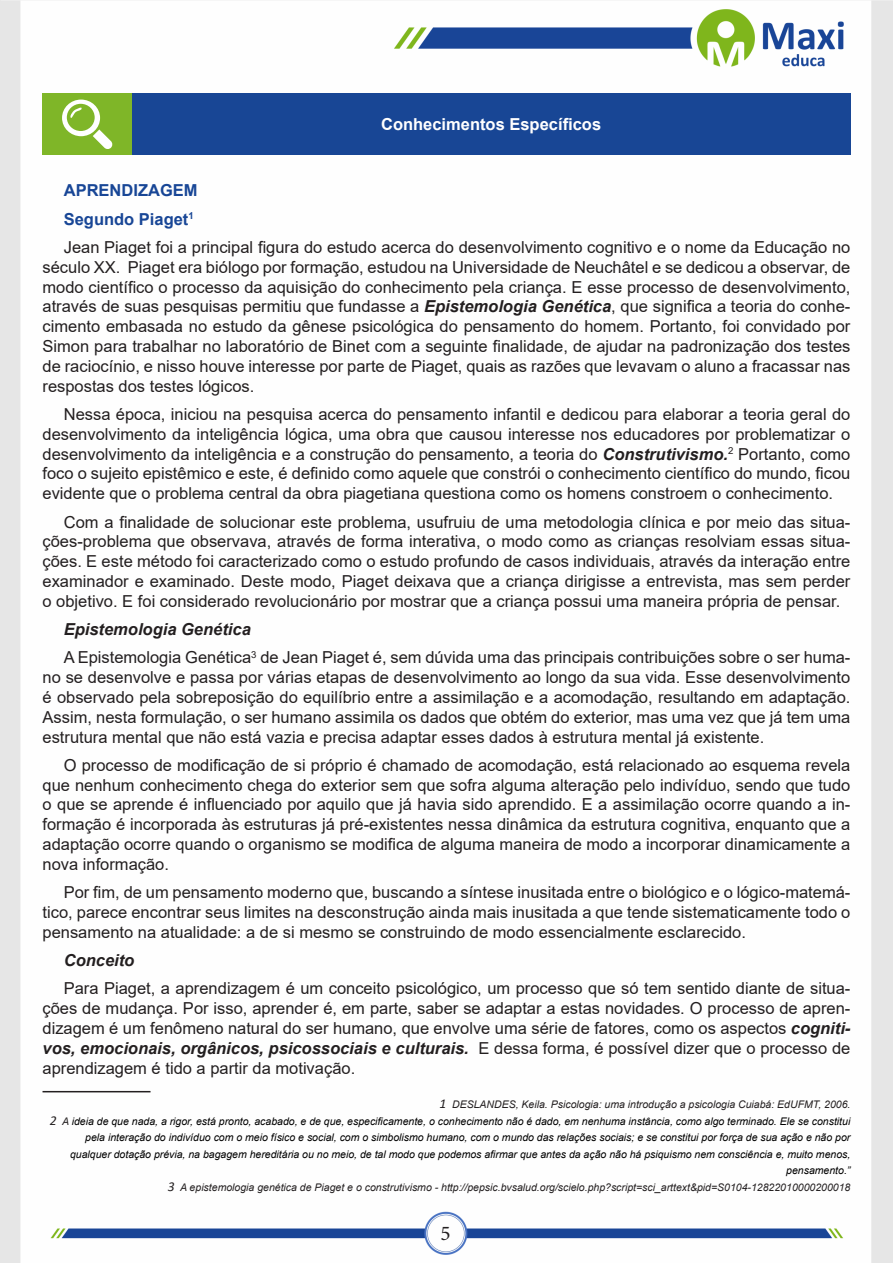
<style>
.page{position:relative;width:893px;height:1263px;background:#fff}
.page>*{position:absolute;margin:0;border:0;box-sizing:border-box;transform-origin:0 0}
.t1{font:21px "Minion Pro";color:#231f20}
.t2{font:16.5px/19.8px "Arial";color:#231f20;text-align:justify}
.t3{font:italic 700 16.5px "Arial";color:#231f20}
.TITULO_DE_ASSUNTO__C{font:700 16.5px "Arial";color:#184696}
.Titulo_de_Caixa{font:700 16.5px "Arial";color:#fff}
.FONT_REF{font:italic 10.5px/16.5px "Arial";color:#000;text-align:right}
.FONT_REF-2{font:italic 10.5px "Arial";color:#231f20}
.s1{font-weight:700;font-style:italic}
.s2{font-family:"Calibri";font-size:13.5px}
.s3{font-family:"Calibri";font-size:13.5px;color:#231f20}
.s4{color:#231f20}
</style>
<div class="page">
<img style="left:0;top:0;width:893px;height:1263px">
<div style="left:43px;top:94px;width:89px;height:61px;background:#7fb628"></div>
<div style="left:132px;top:94px;width:718px;height:61px;background:#184695"></div>
<svg style="left:62px;top:100px;width:51px;height:49px"></svg>
<hr style="left:43px;top:1091px;width:108px;height:1px;background:#231f20">
<p class="Titulo_de_Caixa" style="left:381px;top:113px;width:222px">Conhecimentos Específicos</p>
<p class="TITULO_DE_ASSUNTO__C" style="left:64px;top:179px;width:135px">APRENDIZAGEM</p>
<p class="TITULO_DE_ASSUNTO__C" style="left:64px;top:207px;width:132px">Segundo Piaget<sup>1</sup></p>
<p class="t2" style="left:43px;top:237px;width:809px;text-indent:21px">Jean Piaget foi a principal figura do estudo acerca do desenvolvimento cognitivo e o nome da Educação no século XX. Piaget era biólogo por formação, estudou na Universidade de Neuchâtel e se dedicou a observar, de modo científico o processo da aquisição do conhecimento pela criança. E esse processo de desenvolvimento, através de suas pesquisas permitiu que fundasse a <span class="s1">Epistemologia Genética</span>, que significa a teoria do conhe&shy;cimento embasada no estudo da gênese psicológica do pensamento do homem. Portanto, foi convidado por Simon para trabalhar no laboratório de Binet com a seguinte finalidade, de ajudar na padronização dos testes de raciocínio, e nisso houve interesse por parte de Piaget, quais as razões que levavam o aluno a fracassar nas respostas dos testes lógicos.</p>
<p class="t2" style="left:43px;top:404px;width:809px;text-indent:21px">Nessa época, iniciou na pesquisa acerca do pensamento infantil e dedicou para elaborar a teoria geral do desenvolvimento da inteligência lógica, uma obra que causou interesse nos educadores por problematizar o desenvolvimento da inteligência e a construção do pensamento, a teoria do <span class="s1">Construtivismo.</span><sup>2</sup> Portanto, como foco o sujeito epistêmico e este, é definido como aquele que constrói o conhecimento científico do mundo, ficou evidente que o problema central da obra piagetiana questiona como os homens constroem o conhecimento.</p>
<p class="t2" style="left:43px;top:512px;width:809px;text-indent:21px">Com a finalidade de solucionar este problema, usufruiu de uma metodologia clínica e por meio das situa&shy;ções-problema que observava, através de forma interativa, o modo como as crianças resolviam essas situa&shy;ções. E este método foi caracterizado como o estudo profundo de casos individuais, através da interação entre examinador e examinado. Deste modo, Piaget deixava que a criança dirigisse a entrevista, mas sem perder o objetivo. E foi considerado revolucionário por mostrar que a criança possui uma maneira própria de pensar.</p>
<p class="t3" style="left:64px;top:618px;width:189px">Epistemologia Genética</p>
<p class="t2" style="left:43px;top:647px;width:809px;text-indent:21px">A Epistemologia Genética<sup>3</sup> de Jean Piaget é, sem dúvida uma das principais contribuições sobre o ser huma&shy;no se desenvolve e passa por várias etapas de desenvolvimento ao longo da sua vida. Esse desenvolvimento é observado pela sobreposição do equilíbrio entre a assimilação e a acomodação, resultando em adaptação.<br>Assim, nesta formulação, o ser humano assimila os dados que obtém do exterior, mas uma vez que já tem uma estrutura mental que não está vazia e precisa adaptar esses dados à estrutura mental já existente.</p>
<p class="t2" style="left:43px;top:755px;width:809px;text-indent:21px">O processo de modificação de si próprio é chamado de acomodação, está relacionado ao esquema revela que nenhum conhecimento chega do exterior sem que sofra alguma alteração pelo indivíduo, sendo que tudo o que se aprende é influenciado por aquilo que já havia sido aprendido. E a assimilação ocorre quando a in&shy;formação é incorporada às estruturas já pré-existentes nessa dinâmica da estrutura cognitiva, enquanto que a adaptação ocorre quando o organismo se modifica de alguma maneira de modo a incorporar dinamicamente a nova informação.</p>
<p class="t2" style="left:43px;top:882px;width:809px;text-indent:21px">Por fim, de um pensamento moderno que, buscando a síntese inusitada entre o biológico e o lógico-matemá&shy;tico, parece encontrar seus limites na desconstrução ainda mais inusitada a que tende sistematicamente todo o pensamento na atualidade: a de si mesmo se construindo de modo essencialmente esclarecido.</p>
<p class="t3" style="left:64px;top:949px;width:72px">Conceito</p>
<p class="t2" style="left:43px;top:978px;width:809px;text-indent:21px">Para Piaget, a aprendizagem é um conceito psicológico, um processo que só tem sentido diante de situa&shy;ções de mudança. Por isso, aprender é, em parte, saber se adaptar a estas novidades. O processo de apren&shy;dizagem é um fenômeno natural do ser humano, que envolve uma série de fatores, como os aspectos <span class="s1">cogniti&shy;vos, emocionais, orgânicos, psicossociais e culturais.</span> E dessa forma, é possível dizer que o processo de aprendizagem é tido a partir da motivação.</p>
<p class="FONT_REF-2" style="left:439px;top:1098px;width:413px"><span class="s2">1</span> DESLANDES, Keila. Psicologia: uma introdução a psicologia Cuiabá: EdUFMT, 2006.</p>
<p class="FONT_REF" style="left:50px;top:1113px;width:802px"><span class="s3">2</span> <span class="s4">A</span> ideia de que nada, a rigor, está pronto, acabado, e de que, especificamente, o conhecimento não é dado, em nenhuma instância, como algo terminado. Ele se constitui pela interação do indivíduo com o meio físico e social, com o simbolismo humano, com o mundo das relações sociais; e se constitui por força de sua ação e não por qualquer dotação prévia, na bagagem hereditária ou no meio, de tal modo que podemos afirmar que antes da ação não há psiquismo nem consciência e, muito menos, pensamento.”</p>
<p class="FONT_REF-2" style="left:168px;top:1180px;width:684px"><span class="s2">3</span> A epistemologia genética de Piaget e o construtivismo - http://pepsic.bvsalud.org/scielo.php?script=sci_arttext&amp;pid=S0104-12822010000200018</p>
<p class="t1" style="left:440px;top:1219px;width:12px">5</p>
</div>
